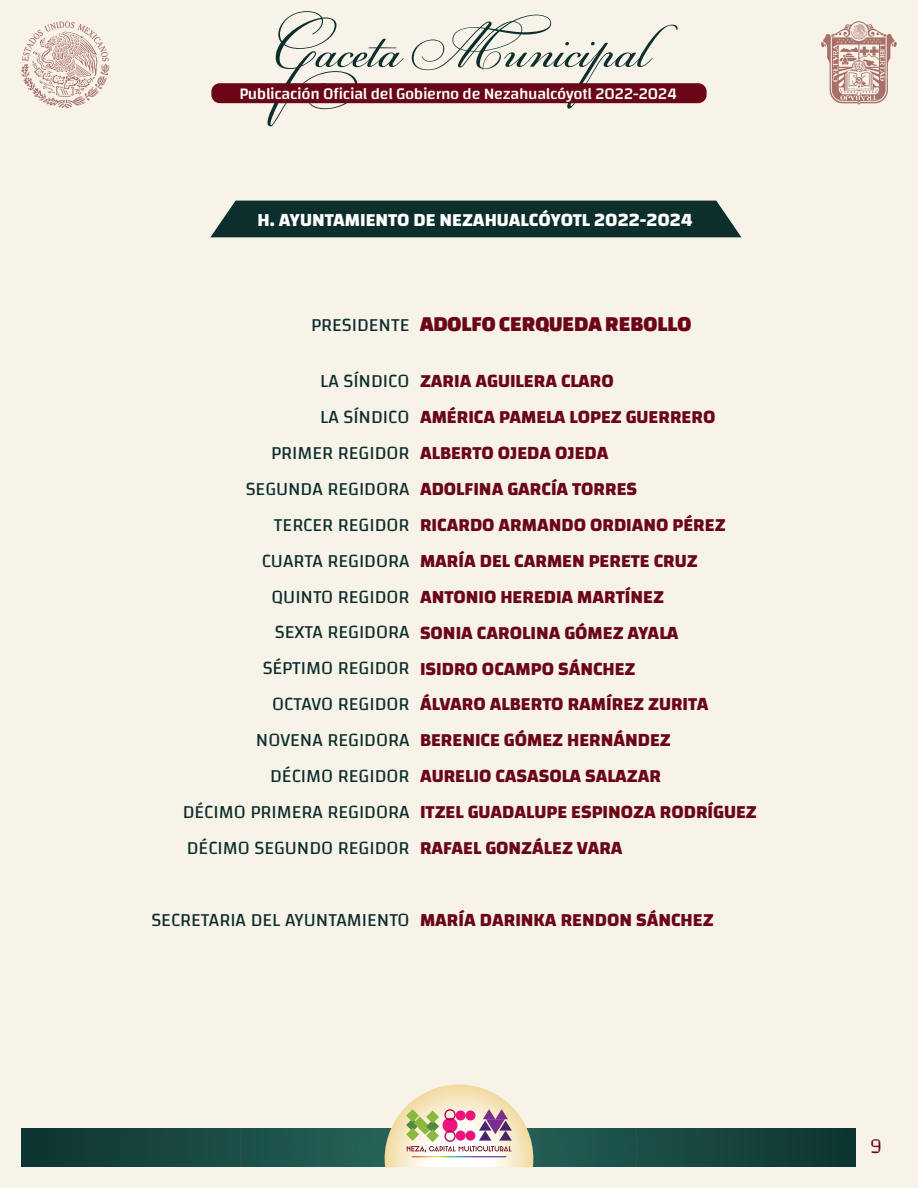
<style>
.page{position:relative;width:918px;height:1188px;background:#f7f3e8}
.page>*{position:absolute;margin:0;border:0;box-sizing:border-box;transform-origin:0 0}
.t1{font:71.1px "PF Champion Script Pro";color:#0c2e2c}
.t2{font:22.05px "Changa One";color:#6a0616}
.t3{font:300 21px "Changa";color:#6a0616}
.t4{font:700 18.9px/36px "Changa";color:#6a0616}
.t5{font:18.9px/36px "Changa";color:#0c2e2c;text-align:right}
.t6{font:700 18.9px "Changa";color:#fff}
.t7{font:500 16.35px "Changa";letter-spacing:-.02em;color:#fff}
</style>
<div class="page">
<svg style="left:21px;top:1128px;width:834px;height:39px;background:#184943"></svg>
<svg style="left:385px;top:1085px;width:148px;height:82px"></svg>
<svg style="left:21px;top:21px;width:88px;height:87px"></svg>
<svg style="left:821px;top:21px;width:76px;height:84px"></svg>
<div style="left:211px;top:83px;width:496px;height:20px;background:#6a0616;border-radius:8px"></div>
<div style="left:210px;top:201px;width:531px;height:36px;background:#0c2e2c"></div>
<h1 class="t1" style="left:270px;top:1px;width:379px">Gaceta Municipal</h1>
<p class="t7" style="left:239px;top:84px;width:439px">Publicación Oficial del Gobierno de Nezahualcóyotl 2022-2024</p>
<p class="t6" style="left:258px;top:208px;width:437px">H. AYUNTAMIENTO DE NEZAHUALCÓYOTL 2022-2024</p>
<p class="t5" style="left:311px;top:306px;width:100px">PRESIDENTE</p>
<p class="t2" style="left:420px;top:311px;width:273px">ADOLFO CERQUEDA REBOLLO</p>
<p class="t5" style="left:183px;top:362px;width:228px">LA SÍNDICO<br>LA SÍNDICO<br>PRIMER REGIDOR<br>SEGUNDA REGIDORA<br>TERCER REGIDOR<br>CUARTA REGIDORA<br>QUINTO REGIDOR<br>SEXTA REGIDORA<br>SÉPTIMO REGIDOR<br>OCTAVO REGIDOR<br>NOVENA REGIDORA<br>DÉCIMO REGIDOR<br>DÉCIMO PRIMERA REGIDORA<br>DÉCIMO SEGUNDO REGIDOR</p>
<p class="t4" style="left:420px;top:362px;width:338px">ZARIA AGUILERA CLARO<br>AMÉRICA PAMELA LOPEZ GUERRERO<br>ALBERTO OJEDA OJEDA<br>ADOLFINA GARCÍA TORRES<br>RICARDO ARMANDO ORDIANO PÉREZ<br>MARÍA DEL CARMEN PERETE CRUZ<br>ANTONIO HEREDIA MARTÍNEZ<br>SONIA CAROLINA GÓMEZ AYALA<br>ISIDRO OCAMPO SÁNCHEZ<br>ÁLVARO ALBERTO RAMÍREZ ZURITA<br>BERENICE GÓMEZ HERNÁNDEZ<br>AURELIO CASASOLA SALAZAR<br>ITZEL GUADALUPE ESPINOZA RODRÍGUEZ<br>RAFAEL GONZÁLEZ VARA</p>
<p class="t5" style="left:152px;top:902px;width:259px">SECRETARIA DEL AYUNTAMIENTO</p>
<p class="t4" style="left:420px;top:902px;width:295px">MARÍA DARINKA RENDON SÁNCHEZ</p>
<p class="t3" style="left:870px;top:1134px;width:13px">9</p>
</div>
